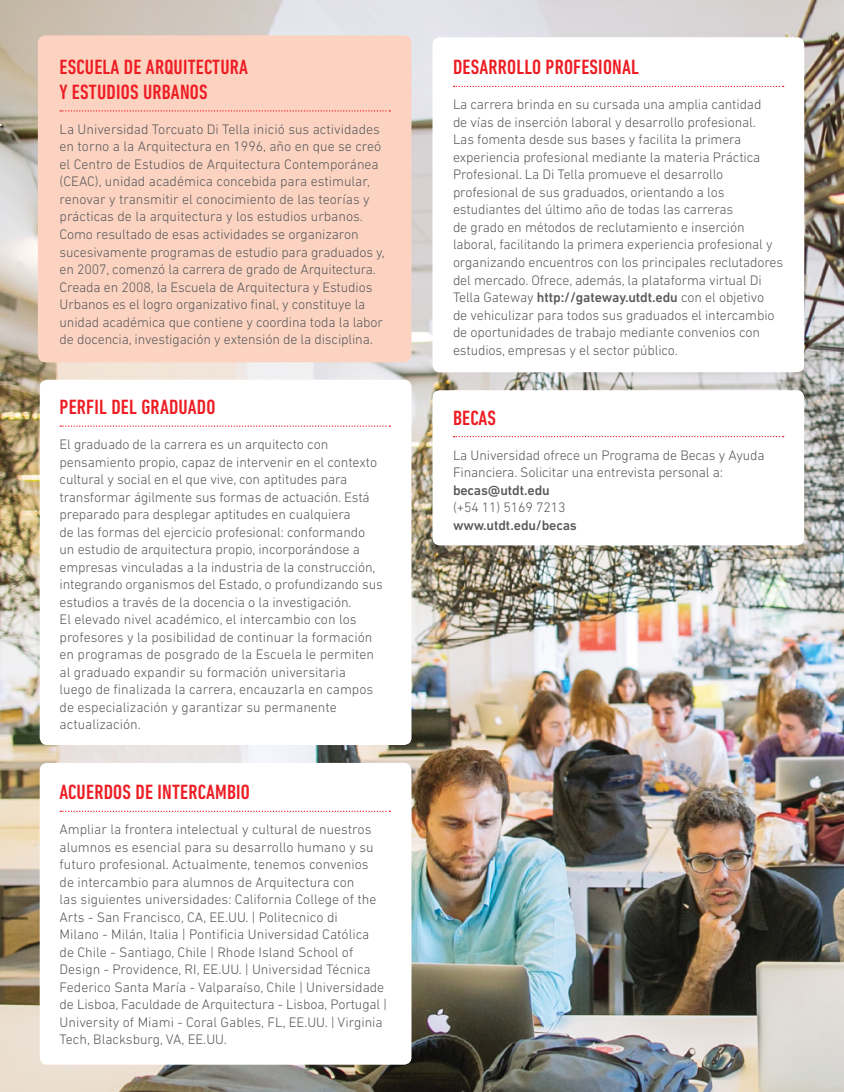
<style>
.page{position:relative;width:844px;height:1092px;background:#fff}
.page>*{position:absolute;margin:0;border:0;box-sizing:border-box;transform-origin:0 0}
.t1{font:500 condensed 21px/24.5px "DIN Next LT Pro";letter-spacing:.01em;color:#ed1d24}
.t2{font:300 14px/17.5px "DIN Next LT Pro";letter-spacing:-.01em;color:#58595b}
.t3{font:500 14px "DIN Next LT Pro";letter-spacing:-.01em;color:#58595b}
.s1{font-weight:500}
</style>
<div class="page">
<img style="left:0;top:0;width:843px;height:1091px">
<div style="left:38px;top:35px;width:373px;height:327px;background:#fcd3c1;border-radius:8px"></div>
<div style="left:40px;top:762px;width:371px;height:302px;background:#fff;border-radius:7px"></div>
<div style="left:432px;top:390px;width:372px;height:155px;background:#fff;border-radius:7px"></div>
<div style="left:40px;top:379px;width:371px;height:366px;background:#fff;border-radius:7px"></div>
<div style="left:432px;top:37px;width:372px;height:335px;background:#fff;border-radius:7px"></div>
<svg style="left:60px;top:110px;width:330px;height:2px"></svg>
<svg style="left:60px;top:425px;width:330px;height:2px"></svg>
<svg style="left:60px;top:810px;width:330px;height:2px"></svg>
<svg style="left:453px;top:86px;width:330px;height:1px"></svg>
<svg style="left:453px;top:436px;width:330px;height:1px"></svg>
<h1 class="t1" style="left:60px;top:55px;width:190px">ESCUELA DE ARQUITECTURA<br>Y ESTUDIOS URBANOS</h1>
<p class="t2" style="left:60px;top:120px;width:327px">La Universidad Torcuato Di Tella inició sus actividades en torno a la Arquitectura en 1996, año en que se creó el Centro de Estudios de Arquitectura Contemporánea (CEAC), unidad académica concebida para estimular, renovar y transmitir el conocimiento de las teorías y prácticas de la arquitectura y los estudios urbanos.<br>Como resultado de esas actividades se organizaron sucesivamente programas de estudio para graduados y, en 2007, comenzó la carrera de grado de Arquitectura.<br>Creada en 2008, la Escuela de Arquitectura y Estudios Urbanos es el logro organizativo final, y constituye la unidad académica que contiene y coordina toda la labor de docencia, investigación y extensión de la disciplina.</p>
<h1 class="t1" style="left:60px;top:394px;width:157px">PERFIL DEL GRADUADO</h1>
<p class="t2" style="left:60px;top:435px;width:325px">El graduado de la carrera es un arquitecto con pensamiento propio, capaz de intervenir en el contexto cultural y social en el que vive, con aptitudes para transformar ágilmente sus formas de actuación. Está preparado para desplegar aptitudes en cualquiera<br>de las formas del ejercicio profesional: conformando un estudio de arquitectura propio, incorporándose a empresas vinculadas a la industria de la construcción, integrando organismos del Estado, o profundizando sus estudios a través de la docencia o la investigación.<br>El elevado nivel académico, el intercambio con los profesores y la posibilidad de continuar la formación en programas de posgrado de la Escuela le permiten al graduado expandir su formación universitaria<br>luego de finalizada la carrera, encauzarla en campos de especialización y garantizar su permanente actualización.</p>
<h1 class="t1" style="left:60px;top:779px;width:192px">ACUERDOS DE INTERCAMBIO</h1>
<p class="t2" style="left:60px;top:820px;width:328px">Ampliar la frontera intelectual y cultural de nuestros alumnos es esencial para su desarrollo humano y su futuro profesional. Actualmente, tenemos convenios<br>de intercambio para alumnos de Arquitectura con<br>las siguientes universidades: California College of the Arts - San Francisco, CA, EE.UU. | Politecnico di<br>Milano - Milán, Italia | Pontificia Universidad Católica de Chile - Santiago, Chile | Rhode Island School of Design - Providence, RI, EE.UU. | Universidad Técnica Federico Santa María - Valparaíso, Chile | Universidade de Lisboa, Faculdade de Arquitectura - Lisboa, Portugal | University of Miami - Coral Gables, FL, EE.UU. | Virginia Tech, Blacksburg, VA, EE.UU.</p>
<h1 class="t1" style="left:453px;top:55px;width:187px">DESARROLLO PROFESIONAL</h1>
<p class="t2" style="left:453px;top:96px;width:331px">La carrera brinda en su cursada una amplia cantidad<br>de vías de inserción laboral y desarrollo profesional.<br>Las fomenta desde sus bases y facilita la primera experiencia profesional mediante la materia Práctica Profesional. La Di Tella promueve el desarrollo profesional de sus graduados, orientando a los estudiantes del último año de todas las carreras<br>de grado en métodos de reclutamiento e inserción laboral, facilitando la primera experiencia profesional y organizando encuentros con los principales reclutadores del mercado. Ofrece, además, la plataforma virtual Di Tella Gateway <span class="s1">http://gateway.utdt.edu</span> con el objetivo<br>de vehiculizar para todos sus graduados el intercambio de oportunidades de trabajo mediante convenios con estudios, empresas y el sector público.</p>
<h1 class="t1" style="left:453px;top:405px;width:45px">BECAS</h1>
<p class="t2" style="left:453px;top:446px;width:313px">La Universidad ofrece un Programa de Becas y Ayuda<br>Financiera. Solicitar una entrevista personal a:</p>
<p class="t3" style="left:453px;top:481px;width:98px">becas@utdt.edu</p>
<p class="t2" style="left:453px;top:498px;width:114px">(+54 11) 5169 7213</p>
<p class="t3" style="left:453px;top:516px;width:125px">www.utdt.edu/becas</p>
</div>
